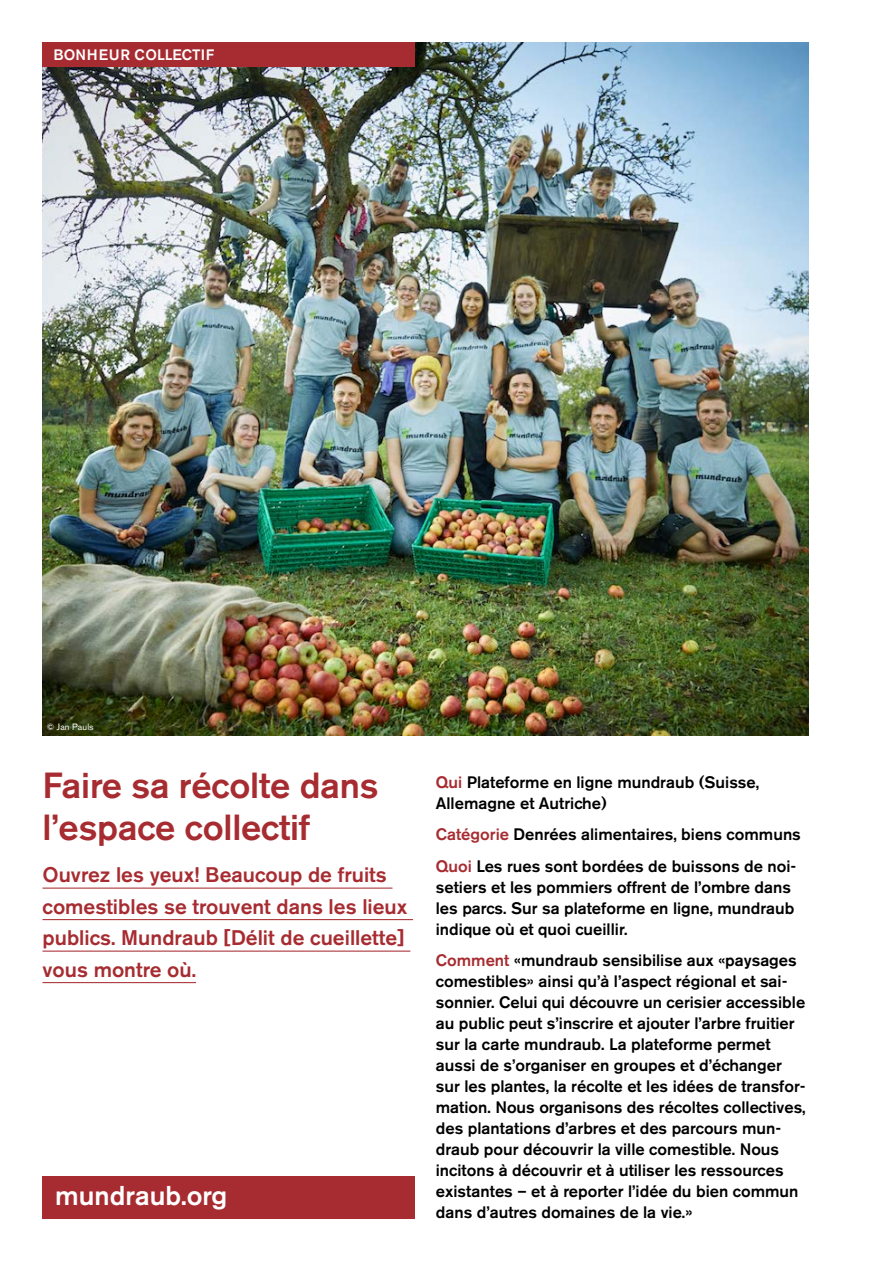
<style>
.page{position:relative;width:893px;height:1263px;background:#fff}
.page>*{position:absolute;margin:0;border:0;box-sizing:border-box;transform-origin:0 0}
.t1{font:500 36px/42px "Akzidenz Grotesk BE";letter-spacing:-.005em;color:#a72c31}
.t2{font:500 27px "Akzidenz Grotesk BE";color:#fff}
.t3{font:500 21px/31.5px "Akzidenz Grotesk BE";color:#a72c31}
.t4{font:500 16.5px/21px "Akzidenz Grotesk BE";color:#000}
.t5{font:500 15px "Akzidenz Grotesk BE";letter-spacing:.01em;color:#fff}
.t6{font:9px "Akzidenz Grotesk BE";letter-spacing:.01em;color:#fff}
.s1{color:#a72c31}
</style>
<div class="page">
<img style="left:42px;top:43px;width:766px;height:692px">
<hr style="left:43px;top:887px;width:349px;height:2px;background:#a72c31">
<hr style="left:43px;top:919px;width:370px;height:1px;background:#a72c31">
<hr style="left:43px;top:950px;width:367px;height:2px;background:#a72c31">
<hr style="left:43px;top:982px;width:153px;height:1px;background:#a72c31">
<div style="left:43px;top:42px;width:372px;height:25px;background:#a72c31"></div>
<div style="left:43px;top:1176px;width:372px;height:42px;background:#a72c31"></div>
<p class="t5" style="left:53px;top:46px;width:162px">BONHEUR COLLECTIF</p>
<p class="t6" style="left:47px;top:722px;width:48px">© Jan Pauls</p>
<h1 class="t1" style="left:43px;top:764px;width:338px">Faire sa récolte dans l’espace collectif</h1>
<p class="t3" style="left:43px;top:859px;width:366px">Ouvrez les yeux! Beaucoup de fruits comestibles se trouvent dans les lieux publics. Mundraub [Délit de cueillette] vous montre où.</p>
<h2 class="t2" style="left:55px;top:1179px;width:174px">mundraub.org</h2>
<p class="t4" style="left:436px;top:771px;width:325px"><span class="s1">Qui</span> Plateforme en ligne mundraub (Suisse,<br>Allemagne et Autriche)</p>
<p class="t4" style="left:436px;top:818px;width:366px;line-height:31.5px"><span class="s1">Catégorie</span> Denrées alimentaires, biens communs<br><span class="s1">Quoi</span> Les rues sont bordées de buissons de noi-</p>
<p class="t4" style="left:436px;top:876px;width:360px">setiers et les pommiers offrent de l’ombre dans les parcs. Sur sa plateforme en ligne, mundraub indique où et quoi cueillir.</p>
<p class="t4" style="left:436px;top:950px;width:371px"><span class="s1">Comment</span> «mundraub sensibilise aux «paysages comestibles» ainsi qu’à l’aspect régional et sai&shy;sonnier. Celui qui découvre un cerisier accessible au public peut s’inscrire et ajouter l’arbre fruitier sur la carte mundraub. La plateforme permet aussi de s’organiser en groupes et d’échanger sur les plantes, la récolte et les idées de transfor&shy;mation. Nous organisons des récoltes collectives, des plantations d’arbres et des parcours mun&shy;draub pour découvrir la ville comestible. Nous incitons à découvrir et à utiliser les ressources existantes – et à reporter l’idée du bien commun dans d’autres domaines de la vie.»</p>
</div>
